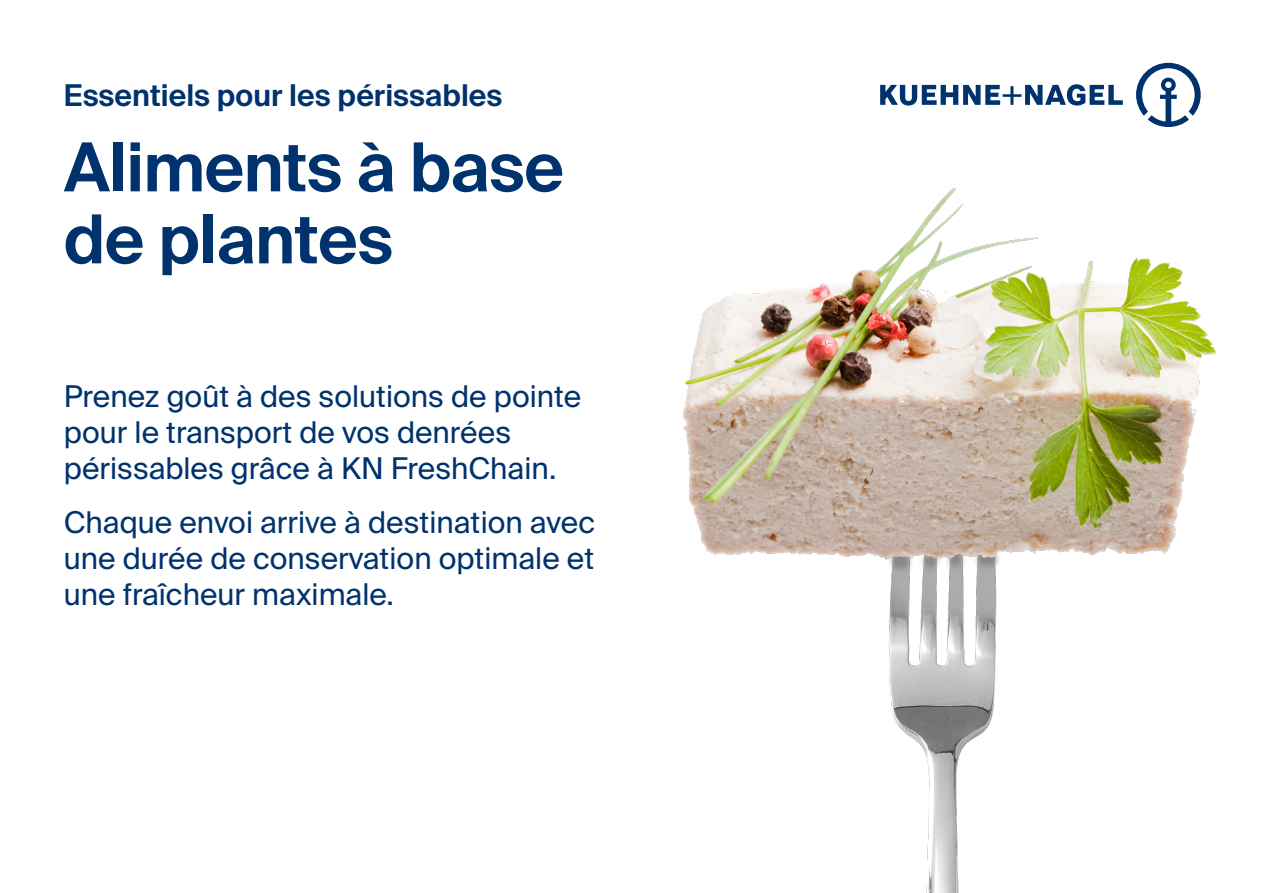
<style>
.page{position:relative;width:1263px;height:893px;background:#fff}
.page>*{position:absolute;margin:0;border:0;box-sizing:border-box;transform-origin:0 0}
.x___45pt{font:600 67.5px/72px "Suisse Intl";letter-spacing:-.01em;color:#00326d}
.x___20pt{font:30px/36px "Suisse Intl";color:#00326d}
.x___20pt-2{font:600 30px "Suisse Intl";color:#00326d}
</style>
<div class="page">
<img style="left:683px;top:62px;width:533px;height:831px">
<svg style="left:880px;top:63px;width:321px;height:64px"></svg>
<p class="x___20pt-2" style="left:64px;top:78px;width:440px">Essentiels pour les périssables</p>
<p class="x___45pt" style="left:64px;top:132px;width:502px">Aliments à base de plantes</p>
<p class="x___20pt" style="left:64px;top:379px;width:519px">Prenez goût à des solutions de pointe pour le transport de vos denrées périssables grâce à KN FreshChain.</p>
<p class="x___20pt" style="left:64px;top:505px;width:533px;text-align:justify">Chaque envoi arrive à destination avec une durée de conservation optimale et une fraîcheur maximale.</p>
</div>
